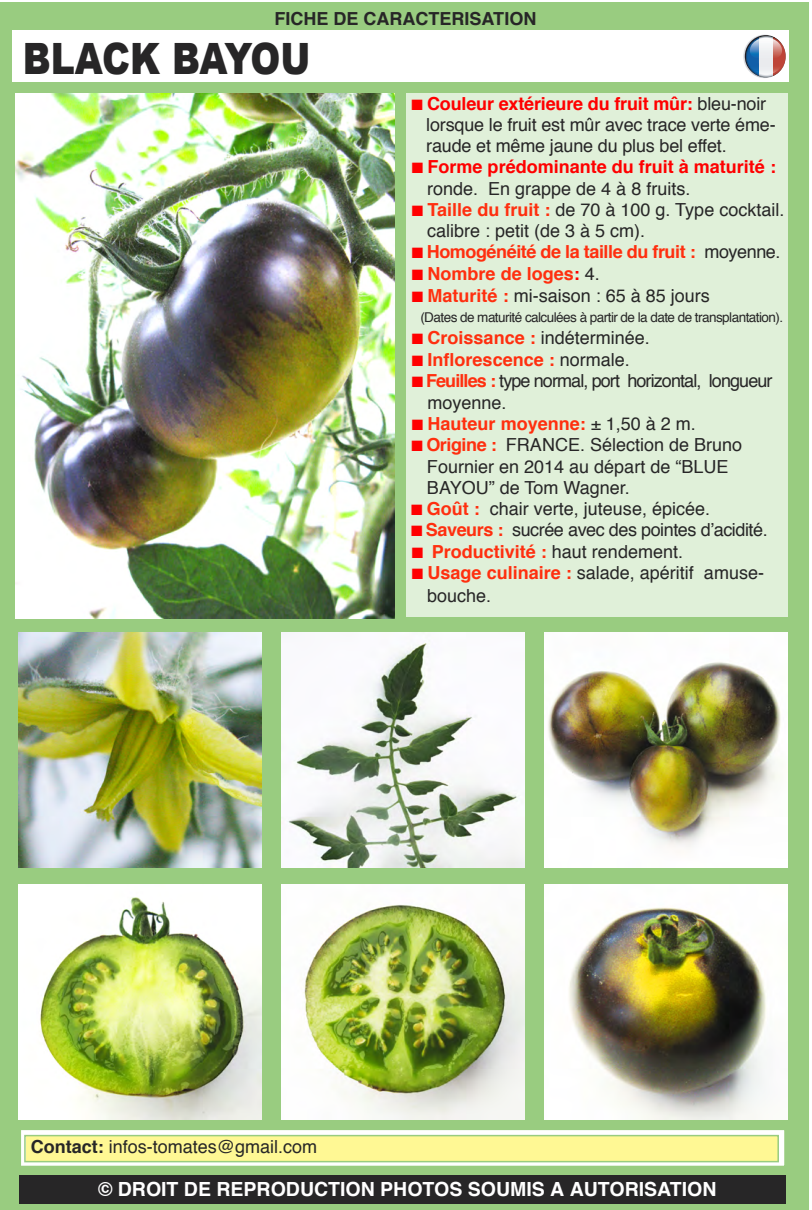
<style>
.page{position:relative;width:812px;height:1210px;background:#fff}
.page>*{position:absolute;margin:0;border:0;box-sizing:border-box;transform-origin:0 0}
.t1{font:900 43.2px "Arial";letter-spacing:-.01em;color:#272627;scale:.83 1}
.t2{font:700 19.5px "Helvetica";color:#fff}
.t3{font:18px/21.3px "Helvetica";color:#272627}
.t4{font:700 18px "Helvetica";color:#ff2f0f}
.t5{font:700 18px/21.6px "Helvetica";color:#f00}
.t6{font:18px/21.6px "Helvetica";letter-spacing:-.05em;color:#272627}
.t7{font:18px "Helvetica";letter-spacing:-.025em;color:#272627}
.t8{font:700 18px "Helvetica";letter-spacing:-.025em;color:#ff2f0f}
.t9{font:700 18px "Helvetica";color:#272627}
.t10{font:13.5px "Helvetica";letter-spacing:-.04em;color:#272627}
.s1{color:#f00}
.s2{font-weight:700;color:#f00}
.s3{font-weight:400;color:#272627}
.s4{font-weight:700;color:#ff2f0f}
.s5{font-weight:700}
</style>
<div class="page">
<div style="left:0;top:3px;width:808px;height:1207px;background:#99cc80"></div>
<div style="left:12px;top:31px;width:776px;height:51px;background:#fff"></div>
<div style="left:19px;top:1175px;width:766px;height:29px;background:#272627"></div>
<img style="left:16px;top:93px;width:378px;height:526px">
<img style="left:19px;top:632px;width:242px;height:235px">
<img style="left:281px;top:632px;width:243px;height:235px">
<img style="left:19px;top:885px;width:242px;height:235px">
<img style="left:281px;top:885px;width:243px;height:235px">
<img style="left:544px;top:632px;width:242px;height:235px">
<img style="left:544px;top:885px;width:242px;height:235px">
<svg style="left:742px;top:35px;width:43px;height:43px"></svg>
<svg style="left:744px;top:35px;width:41px;height:42px"></svg>
<svg style="left:23px;top:1132px;width:759px;height:32px;background:#f3f9f1"></svg>
<div style="left:20px;top:1129px;width:765px;height:38px;border:2px solid #99cc80"></div>
<div style="left:26px;top:1136px;width:751px;height:25px;background:#fff894"></div>
<div style="left:24px;top:1135px;width:754px;height:27px;border:2px solid #99cc80"></div>
<div style="left:407px;top:93px;width:380px;height:524px;background:#e0f0d9"></div>
<p class="t9" style="left:274px;top:11px;width:263px">FICHE DE CARACTERISATION</p>
<h1 class="t1" style="left:23px;top:26px;width:348px">BLACK BAYOU</h1>
<p class="t3" style="left:426px;top:94px;width:351px;text-indent:-15px"><span class="s1">■</span> <span class="s2">Couleur extérieure du fruit mûr:</span> bleu-noir lorsque le fruit est mûr avec trace verte éme&shy;raude et même jaune du plus bel effet.</p>
<p class="t5" style="left:427px;top:158px;width:350px;text-indent:-15px">■ Forme prédominante du fruit à maturité : <span class="s3">ronde. En grappe de 4 à 8 fruits.</span></p>
<p class="t3" style="left:427px;top:200px;width:359px;text-indent:-15px"><span class="s1">■</span> <span class="s4">Taille du fruit :</span> de 70 à 100 g. Type cocktail. calibre : petit (de 3 à 5 cm).</p>
<p class="t8" style="left:412px;top:245px;width:370px"><span class="s1">■</span> Homogénéité de la taille du fruit : <span class="s3">moyenne.</span></p>
<p class="t4" style="left:412px;top:266px;width:189px"><span class="s1">■</span> Nombre de loges<span class="s1">:</span> <span class="s3">4.</span></p>
<p class="t3" style="left:412px;top:286px;width:299px"><span class="s1">■</span> <span class="s4">Maturité :</span> mi-saison : 65 à 85 jours</p>
<p class="t10" style="left:420px;top:312px;width:364px">(Dates de maturité calculées à partir de la date de transplantation).</p>
<p class="t3" style="left:412px;top:329px;width:239px"><span class="s1">■</span> <span class="s4">Croissance :</span> indéterminée.</p>
<p class="t4" style="left:412px;top:352px;width:219px"><span class="s1">■</span> Inflorescence : <span class="s3">normale.</span></p>
<p class="t6" style="left:427px;top:372px;width:346px;text-indent:-15px"><span class="s1">■</span> <span class="s4">Feuilles :</span> type normal, port horizontal, longueur moyenne.</p>
<p class="t4" style="left:412px;top:416px;width:285px"><span class="s1">■</span> Hauteur moyenne: <span class="s3">± 1,50 à 2 m.</span></p>
<p class="t3" style="left:427px;top:436px;width:316px;text-indent:-15px"><span class="s1">■</span> <span class="s4">Origine :</span> FRANCE. Sélection de Bruno<br>Fournier en 2014 au départ de “BLUE<br>BAYOU” de Tom Wagner.</p>
<p class="t3" style="left:411px;top:499px;width:300px"><span class="s1">■</span> <span class="s4">Goût :</span> chair verte, juteuse, épicée.</p>
<p class="t7" style="left:411px;top:522px;width:358px"><span class="s1">■</span> <span class="s4">Saveurs :</span> sucrée avec des pointes d’acidité.</p>
<p class="t3" style="left:412px;top:542px;width:272px"><span class="s1">■</span> <span class="s4">Productivité :</span> haut rendement.</p>
<p class="t3" style="left:427px;top:563px;width:338px;line-height:22.2px;text-indent:-15px"><span class="s1">■</span> <span class="s4">Usage culinaire :</span> salade, apéritif amuse&shy;bouche.</p>
<p class="t3" style="left:31px;top:1137px;width:288px"><span class="s5">Contact:</span> infos-tomates@gmail.com</p>
<p class="t2" style="left:98px;top:1181px;width:619px">© DROIT DE REPRODUCTION PHOTOS SOUMIS A AUTORISATION</p>
</div>
